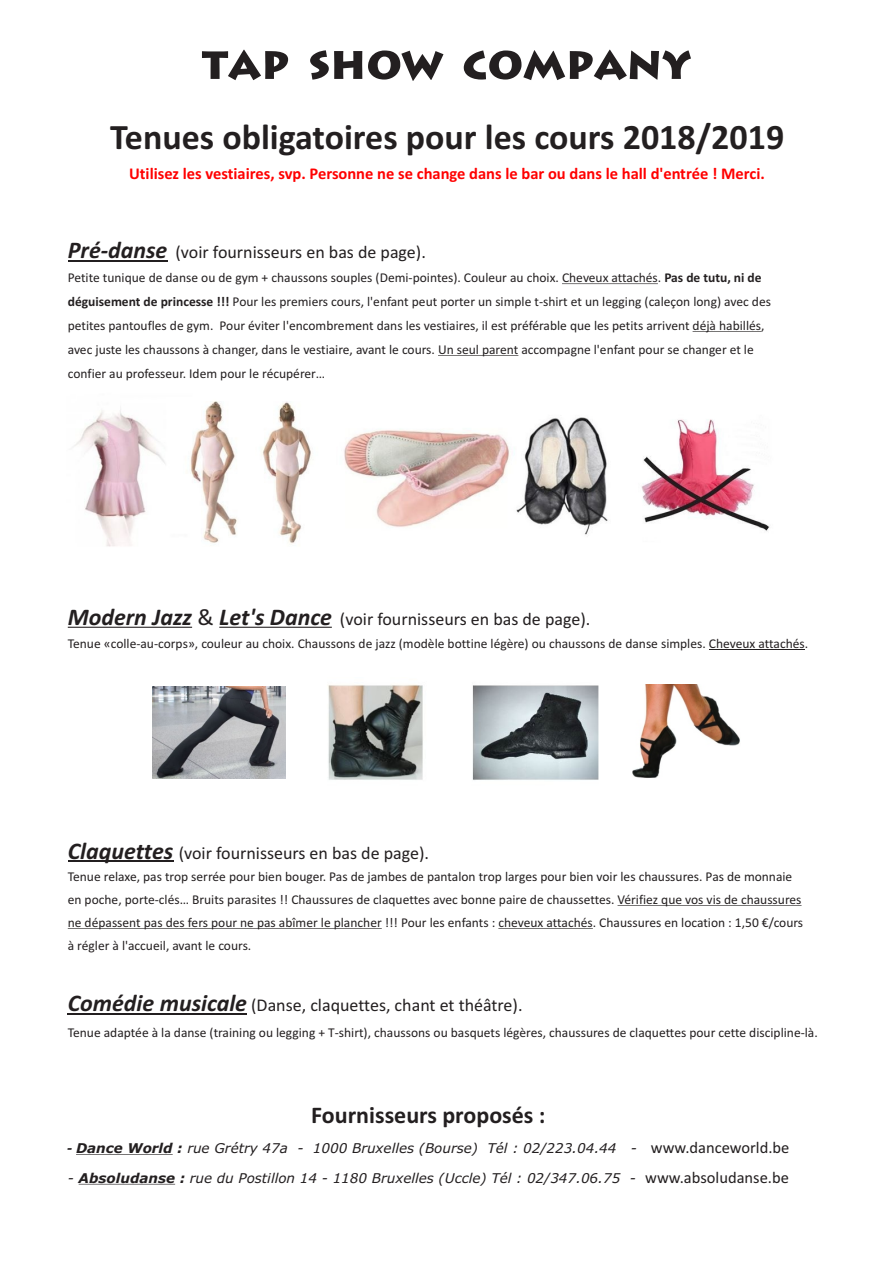
<style>
.page{position:relative;width:893px;height:1263px;background:#fff}
.page>*{position:absolute;margin:0;border:0;box-sizing:border-box;transform-origin:0 0}
.t1{font:700 36px "Calibri";color:#231f20}
.t2{font:700 24px "Calibri";color:#231f20}
.t3{font:18px "Calibri";color:#231f20}
.t4{font:700 16.5px "Calibri";color:#f00}
.t5{font:13.5px/23.9px "Calibri";color:#231f20}
.t6{font:italic 13.5px "Verdana";color:#231f20}
.s1{font-weight:700;font-style:italic;font-size:24px}
.s2{font-weight:700}
.s3{font-size:24px}
.s4{font-family:"Calibri";font-weight:700;font-size:16.5px}
.s5{font-family:"Calibri";font-style:normal;font-size:16.5px}
</style>
<div class="page">
<svg style="left:202px;top:50px;width:489px;height:31px"></svg>
<hr style="left:68px;top:260px;width:99px;height:2px;background:#231f20">
<hr style="left:562px;top:283px;width:96px;height:1px;background:#231f20">
<hr style="left:693px;top:331px;width:68px;height:1px;background:#231f20">
<hr style="left:438px;top:355px;width:80px;height:1px;background:#231f20">
<hr style="left:68px;top:627px;width:124px;height:1px;background:#231f20">
<hr style="left:219px;top:627px;width:113px;height:1px;background:#231f20">
<hr style="left:709px;top:649px;width:96px;height:1px;background:#231f20">
<hr style="left:68px;top:861px;width:105px;height:1px;background:#231f20">
<hr style="left:618px;top:905px;width:183px;height:1px;background:#231f20">
<hr style="left:68px;top:928px;width:314px;height:1px;background:#231f20">
<hr style="left:498px;top:928px;width:95px;height:1px;background:#231f20">
<hr style="left:68px;top:1013px;width:179px;height:1px;background:#231f20">
<hr style="left:76px;top:1154px;width:97px;height:1px;background:#231f20">
<hr style="left:79px;top:1184px;width:96px;height:1px;background:#231f20">
<img style="left:74px;top:401px;width:696px;height:146px">
<img style="left:328px;top:684px;width:271px;height:96px">
<img style="left:153px;top:686px;width:133px;height:92px">
<img style="left:632px;top:685px;width:108px;height:93px">
<h1 class="t1" style="left:110px;top:122px;width:676px">Tenues obligatoires pour les cours 2018/2019</h1>
<p class="t4" style="left:129px;top:167px;width:637px">Utilisez les vestiaires, svp. Personne ne se change dans le bar ou dans le hall d'entrée ! Merci.</p>
<h3 class="t3" style="left:68px;top:245px;width:360px"><span class="s1">Pré-danse</span> (voir fournisseurs en bas de page).</h3>
<p class="t5" style="left:68px;top:267px;width:705px">Petite tunique de danse ou de gym + chaussons souples (Demi-pointes). Couleur au choix. Cheveux attachés. <span class="s2">Pas de tutu, ni de déguisement de princesse !!!</span> Pour les premiers cours, l'enfant peut porter un simple t-shirt et un legging (caleçon long) avec des petites pantoufles de gym. Pour éviter l'encombrement dans les vestiaires, il est préférable que les petits arrivent déjà habillés, avec juste les chaussons à changer, dans le vestiaire, avant le cours. Un seul parent accompagne l'enfant pour se changer et le confier au professeur. Idem pour le récupérer…</p>
<h3 class="t3" style="left:68px;top:611px;width:524px"><span class="s1">Modern Jazz</span> <span class="s3">&amp;</span> <span class="s1">Let's Dance</span> (voir fournisseurs en bas de page).</h3>
<p class="t5" style="left:68px;top:633px;width:742px">Tenue «colle-au-corps», couleur au choix. Chaussons de jazz (modèle bottine légère) ou chaussons de danse simples. Cheveux attachés.</p>
<h3 class="t3" style="left:68px;top:845px;width:363px"><span class="s1">Claquettes</span> (voir fournisseurs en bas de page).</h3>
<p class="t5" style="left:68px;top:866px;width:737px;line-height:22.8px">Tenue relaxe, pas trop serrée pour bien bouger. Pas de jambes de pantalon trop larges pour bien voir les chaussures. Pas de monnaie en poche, porte-clés… Bruits parasites !! Chaussures de claquettes avec bonne paire de chaussettes. Vérifiez que vos vis de chaussures ne dépassent pas des fers pour ne pas abîmer le plancher !!! Pour les enfants : cheveux attachés. Chaussures en location : 1,50 €/cours à régler à l'accueil, avant le cours.</p>
<h3 class="t3" style="left:68px;top:997px;width:456px"><span class="s1">Comédie musicale</span> (Danse, claquettes, chant et théâtre).</h3>
<p class="t5" style="left:68px;top:1021px;width:751px">Tenue adaptée à la danse (training ou legging + T-shirt), chaussons ou basquets légères, chaussures de claquettes pour cette discipline-là.</p>
<h2 class="t2" style="left:311px;top:1105px;width:236px">Fournisseurs proposés :</h2>
<p class="t6" style="left:67px;top:1142px;width:724px"><span class="s4">-</span> <span class="s2">Dance World :</span> rue Grétry 47a - 1000 Bruxelles (Bourse) Tél : 02/223.04.44 - <span class="s5">www.danceworld.be</span></p>
<p class="t6" style="left:68px;top:1172px;width:723px">- <span class="s2">Absoludanse :</span> rue du Postillon 14 - 1180 Bruxelles (Uccle) Tél : 02/347.06.75 - <span class="s5">www.absoludanse.be</span></p>
</div>
